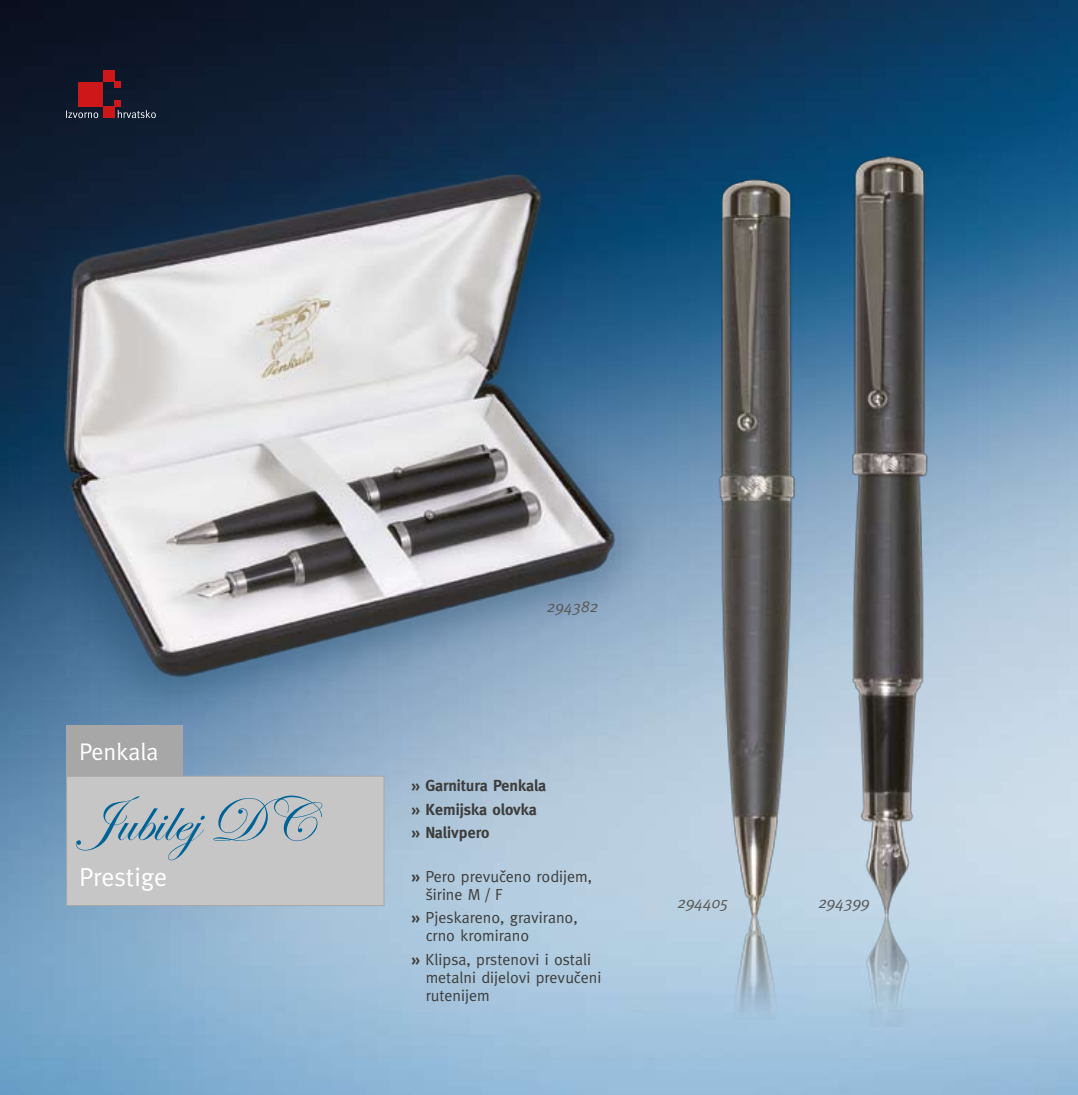
<style>
.page{position:relative;width:1078px;height:1095px;background:#fff}
.page>*{position:absolute;margin:0;border:0;box-sizing:border-box;transform-origin:0 0}
.t1{font:63.2px "Edwardian Script ITC";color:#006398}
.t2{font:26px "Meta";color:#fff}
.t3{font:24px "Meta";color:#fff}
.t4{font:16px/18px "Meta";color:#3d3d3c}
.t5{font:700 16px/23.6px "Meta";color:#3d3d3c}
.t6{font:italic 16px "Meta";color:#575756}
.s1{font-weight:700}
</style>
<div class="page">
<img style="left:0;top:0;width:1077px;height:1094px">
<img style="left:712px;top:172px;width:51px;height:847px">
<img style="left:763px;top:150px;width:276px;height:876px">
<div style="left:79px;top:82px;width:24px;height:24px;background:#cd1719"></div>
<div style="left:103px;top:106px;width:11px;height:12px;background:#cd1719"></div>
<div style="left:114px;top:100px;width:7px;height:7px;background:#cd1719"></div>
<div style="left:103px;top:70px;width:11px;height:12px;background:#cd1719"></div>
<div style="left:114px;top:82px;width:7px;height:6px;background:#cd1719"></div>
<svg style="left:66px;top:110px;width:90px;height:8px"></svg>
<img style="left:8px;top:130px;width:654px;height:609px">
<div style="left:66px;top:725px;width:117px;height:50px;background:#a8a7a7"></div>
<div style="left:66px;top:775px;width:318px;height:130px;background:#c6c6c6;border:1px solid #a8a7a7"></div>
<h3 class="t3" style="left:79px;top:737px;width:81px">Penkala</h3>
<h1 class="t1" style="left:80px;top:785px;width:235px">Jubilej DC</h1>
<h2 class="t2" style="left:79px;top:861px;width:90px">Prestige</h2>
<p class="t6" style="left:547px;top:597px;width:53px">294382</p>
<p class="t5" style="left:411px;top:773px;width:136px">≈ Garnitura Penkala ≈ Kemijska olovka ≈ Nalivpero</p>
<p class="t4" style="left:425px;top:866px;width:168px;text-indent:-14px"><span class="s1">≈</span> Pero prevuËeno rodijem, πirine M / F</p>
<p class="t4" style="left:425px;top:908px;width:153px;text-indent:-14px"><span class="s1">≈</span> Pjeskareno, gravirano, crno kromirano</p>
<p class="t4" style="left:425px;top:950px;width:177px;text-indent:-14px"><span class="s1">≈</span> Klipsa, prstenovi i ostali metalni dijelovi prevuËeni rutenijem</p>
<p class="t6" style="left:677px;top:892px;width:53px">294405</p>
<p class="t6" style="left:818px;top:892px;width:53px">294399</p>
</div>
